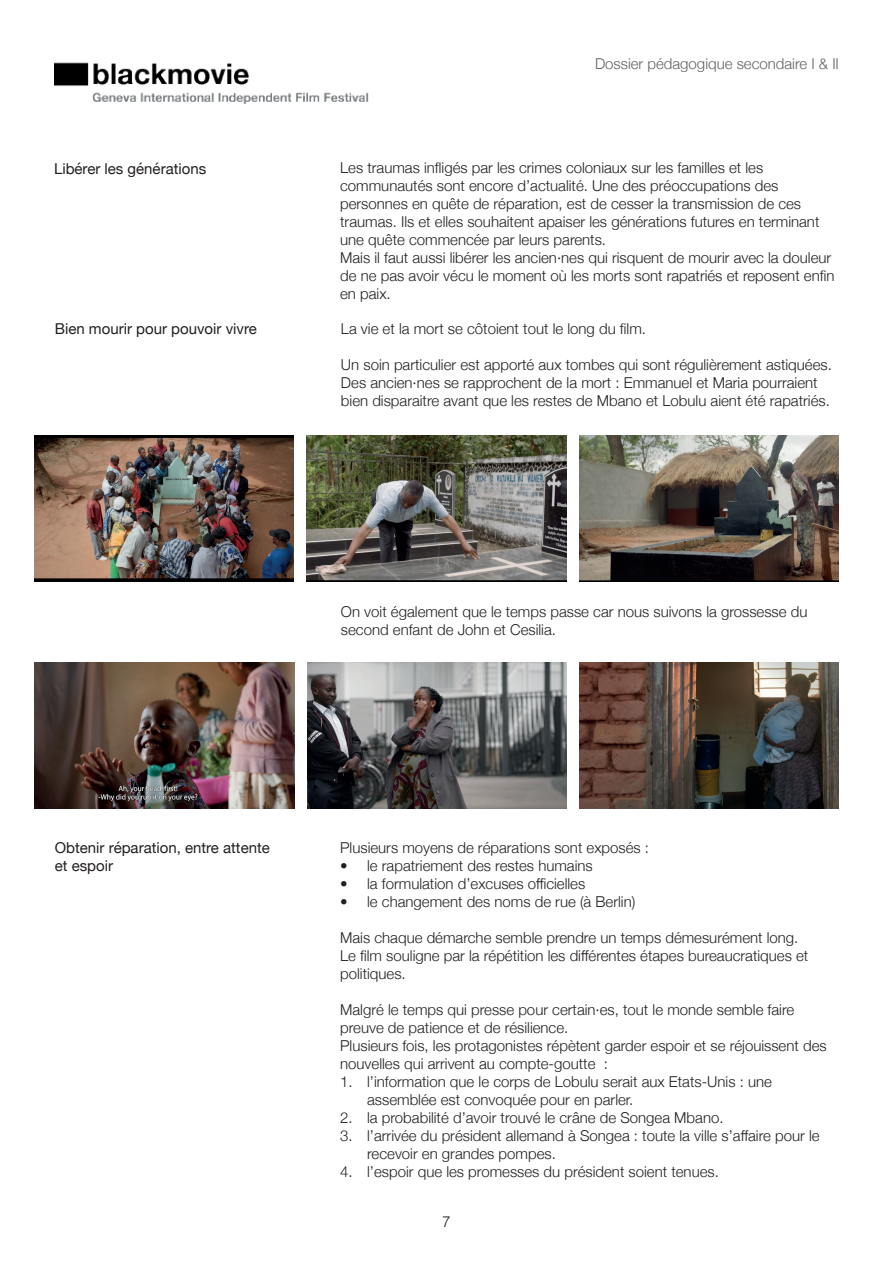
<style>
.page{position:relative;width:893px;height:1263px;background:#fff}
.page>*{position:absolute;margin:0;border:0;box-sizing:border-box;transform-origin:0 0}
.t1{font:300 15px/18px "Helvetica Neue";color:#231f20}
.t2{font:15px/18px "Helvetica Neue";color:#231f20}
.t3{font:300 15px "Helvetica Neue";color:#636366}
.t4{font:300 15px "Helvetica";color:#231f20}
</style>
<div class="page">
<img style="left:54px;top:62px;width:315px;height:42px">
<img style="left:307px;top:663px;width:259px;height:145px">
<img style="left:35px;top:663px;width:259px;height:145px">
<img style="left:580px;top:663px;width:259px;height:145px">
<img style="left:307px;top:435px;width:259px;height:146px">
<img style="left:580px;top:435px;width:259px;height:146px">
<img style="left:34px;top:435px;width:259px;height:146px">
<p class="t3" style="left:595px;top:51px;width:245px">Dossier pédagogique secondaire I &amp; II</p>
<p class="t2" style="left:54px;top:161px;width:154px">Libérer les générations</p>
<p class="t1" style="left:340px;top:157px;width:496px">Les traumas infligés par les crimes coloniaux sur les familles et les communautés sont encore d’actualité. Une des préoccupations des personnes en quête de réparation, est de cesser la transmission de ces traumas. Ils et elles souhaitent apaiser les générations futures en terminant une quête commencée par leurs parents.<br>Mais il faut aussi libérer les ancien·nes qui risquent de mourir avec la douleur de ne pas avoir vécu le moment où les morts sont rapatriés et reposent enfin en paix.</p>
<p class="t2" style="left:55px;top:321px;width:203px">Bien mourir pour pouvoir vivre</p>
<p class="t1" style="left:341px;top:319px;width:307px">La vie et la mort se côtoient tout le long du film.</p>
<p class="t1" style="left:341px;top:355px;width:492px">Un soin particulier est apporté aux tombes qui sont régulièrement astiquées.<br>Des ancien·nes se rapprochent de la mort : Emmanuel et Maria pourraient bien disparaitre avant que les restes de Mbano et Lobulu aient été rapatriés.</p>
<p class="t1" style="left:341px;top:601px;width:468px">On voit également que le temps passe car nous suivons la grossesse du second enfant de John et Cesilia.</p>
<p class="t2" style="left:55px;top:839px;width:217px">Obtenir réparation, entre attente et espoir</p>
<p class="t1" style="left:340px;top:837px;width:310px">Plusieurs moyens de réparations sont exposés :</p>
<p class="t1" style="left:340px;top:855px;width:254px">• le rapatriement des restes humains</p>
<p class="t1" style="left:340px;top:873px;width:247px">• la formulation d’excuses officielles</p>
<p class="t1" style="left:340px;top:891px;width:297px">• le changement des noms de rue (à Berlin)</p>
<p class="t1" style="left:340px;top:927px;width:470px">Mais chaque démarche semble prendre un temps démesurément long.<br>Le film souligne par la répétition les différentes étapes bureaucratiques et politiques.</p>
<p class="t1" style="left:340px;top:999px;width:488px">Malgré le temps qui presse pour certain·es, tout le monde semble faire preuve de patience et de résilience.<br>Plusieurs fois, les protagonistes répètent garder espoir et se réjouissent des nouvelles qui arrivent au compte-goutte :</p>
<p class="t1" style="left:367px;top:1071px;width:406px;text-indent:-27px">1. l’information que le corps de Lobulu serait aux Etats-Unis : une assemblée est convoquée pour en parler.</p>
<p class="t1" style="left:340px;top:1107px;width:385px">2. la probabilité d’avoir trouvé le crâne de Songea Mbano.</p>
<p class="t1" style="left:367px;top:1125px;width:454px;text-indent:-27px">3. l’arrivée du président allemand à Songea : toute la ville s’affaire pour le recevoir en grandes pompes.</p>
<p class="t1" style="left:340px;top:1161px;width:380px">4. l’espoir que les promesses du président soient tenues.</p>
<p class="t4" style="left:442px;top:1209px;width:10px">7</p>
</div>
